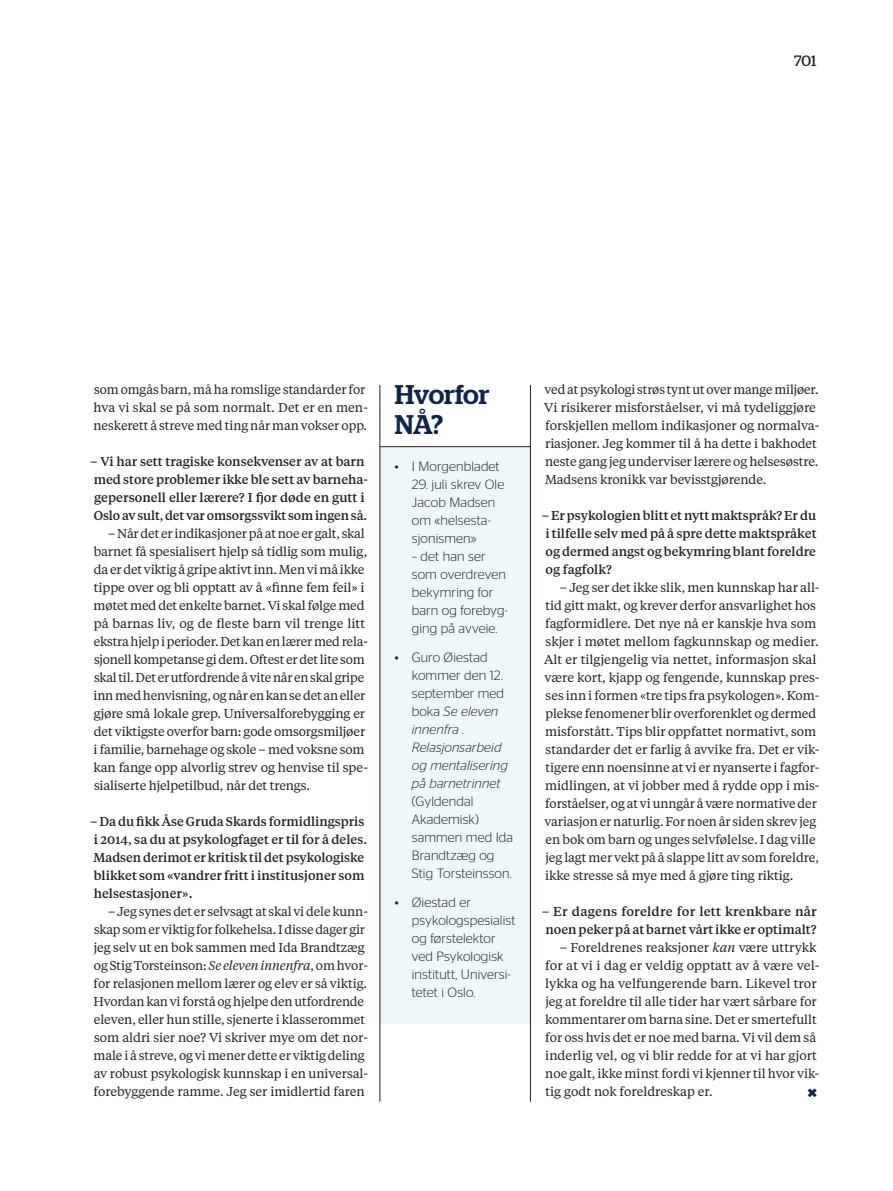
<style>
.page{position:relative;width:893px;height:1191px;background:#fff}
.page>*{position:absolute;margin:0;border:0;box-sizing:border-box;transform-origin:0 0}
.t1{font:500 27px/30px "Stag";letter-spacing:-.02em;color:#0d2447}
.t2{font:700 18px "Stag Sans";color:#0d2447}
.t3{font:15px "Stag";color:#231f20}
.t4{font:300 13.5px/18px "Stag Sans";letter-spacing:.01em;color:#231f20}
.t5{font:italic 300 13.5px/18px "Stag Sans";letter-spacing:.01em;color:#231f20}
.t6{font:12.75px/18px "Tiempos Text";letter-spacing:-.005em;color:#231f20}
.t7{font:500 12.75px/18px "Tiempos Text";color:#231f20}
.s1{font-style:italic}
.s2{font-style:normal}
</style>
<div class="page">
<div style="left:380px;top:446px;width:150px;height:578px;background:#eef7f9"></div>
<hr style="left:530px;top:385px;width:1px;height:716px;background:#231f20">
<hr style="left:379px;top:385px;width:1px;height:716px;background:#231f20">
<hr style="left:380px;top:446px;width:150px;height:1px;background:#231f20">
<p class="t3" style="left:794px;top:52px;width:24px">701</p>
<p class="t6" style="left:94px;top:380px;width:276px">som omgås barn, må ha romslige standarder for hva vi skal se på som normalt. Det er en men&shy;neskerett å streve med ting når man vokser opp.</p>
<p class="t7" style="left:90px;top:452px;width:279px">– Vi har sett tragiske konsekvenser av at barn med store problemer ikke ble sett av barneha&shy;gepersonell eller lærere? I fjor døde en gutt i Oslo av sult, det var omsorgssvikt som ingen så.</p>
<p class="t6" style="left:94px;top:524px;width:276px;text-indent:15px">– Når det er indikasjoner på at noe er galt, skal barnet få spesialisert hjelp så tidlig som mulig, da er det viktig å gripe aktivt inn. Men vi må ikke tippe over og bli opptatt av å «finne fem feil» i møtet med det enkelte barnet. Vi skal følge med på barnas liv, og de fleste barn vil trenge litt ekstra hjelp i perioder. Det kan en lærer med rela&shy;sjonell kompetanse gi dem. Oftest er det lite som skal til. Det er utfordrende å vite når en skal gripe inn med henvisning, og når en kan se det an eller gjøre små lokale grep. Universalforebygging er det viktigste overfor barn: gode omsorgsmiljøer i familie, barnehage og skole – med voksne som kan fange opp alvorlig strev og henvise til spe&shy;sialiserte hjelpetilbud, når det trengs.</p>
<p class="t7" style="left:90px;top:812px;width:279px">– Da du fikk Åse Gruda Skards formidlingspris i 2014, sa du at psykologfaget er til for å deles.<br>Madsen derimot er kritisk til det psykologiske blikket som «vandrer fritt i institusjoner som helsestasjoner».</p>
<p class="t6" style="left:93px;top:902px;width:276px;text-indent:15px">– Jeg synes det er selvsagt at skal vi dele kunn&shy;skap som er viktig for folkehelsa. I disse dager gir jeg selv ut en bok sammen med Ida Brandtzæg og Stig Torsteinson: <span class="s1">Se eleven innenfra</span>, om hvor&shy;for relasjonen mellom lærer og elev er så viktig.<br>Hvordan kan vi forstå og hjelpe den utfordrende eleven, eller hun stille, sjenerte i klasserommet som aldri sier noe? Vi skriver mye om det nor&shy;male i å streve, og vi mener dette er viktig deling av robust psykologisk kunnskap i en universal&shy;forebyggende ramme. Jeg ser imidlertid faren</p>
<h1 class="t1" style="left:395px;top:379px;width:96px">Hvorfor<br>NÅ?</h1>
<p class="t4" style="left:395px;top:457px;width:106px">• I Morgenbladet</p>
<p class="t4" style="left:412px;top:475px;width:94px">29. juli skrev Ole<br>Jacob Madsen om «helsesta&shy;sjonismen»</p>
<p class="t4" style="left:412px;top:547px;width:98px">– det han ser som overdreven bekymring for barn og forebyg&shy;ging på avveie.</p>
<p class="t5" style="left:412px;top:648px;width:98px;text-indent:-17px"><span class="s2">• Guro Øiestad kommer den 12. september med boka</span> Se eleven innenfra .<br>Relasjonsarbeid og mentalisering på barnetrinnet</p>
<p class="t4" style="left:412px;top:792px;width:103px">(Gyldendal<br>Akademisk) sammen med Ida<br>Brandtzæg og<br>Stig Torsteinsson.</p>
<p class="t4" style="left:412px;top:893px;width:105px;text-indent:-17px">• Øiestad er psykologspesialist og førstelektor ved Psykologisk institutt, Universi&shy;tetet i Oslo.</p>
<p class="t6" style="left:544px;top:380px;width:277px">ved at psykologi strøs tynt ut over mange miljøer.<br>Vi risikerer misforståelser, vi må tydeliggjøre forskjellen mellom indikasjoner og normalva&shy;riasjoner. Jeg kommer til å ha dette i bakhodet neste gang jeg underviser lærere og helsesøstre.<br>Madsens kronikk var bevisstgjørende.</p>
<p class="t7" style="left:542px;top:506px;width:276px;text-align:justify">– Er psykologien blitt et nytt maktspråk? Er du i tilfelle selv med på å spre dette maktspråket og dermed angst og bekymring blant foreldre og fagfolk?</p>
<p class="t6" style="left:544px;top:578px;width:277px;text-indent:15px">– Jeg ser det ikke slik, men kunnskap har all&shy;tid gitt makt, og krever derfor ansvarlighet hos fagformidlere. Det nye nå er kanskje hva som skjer i møtet mellom fagkunnskap og medier.<br>Alt er tilgjengelig via nettet, informasjon skal være kort, kjapp og fengende, kunnskap pres&shy;ses inn i formen «tre tips fra psykologen». Kom&shy;plekse fenomener blir overforenklet og dermed misforstått. Tips blir oppfattet normativt, som standarder det er farlig å avvike fra. Det er vik&shy;tigere enn noensinne at vi er nyanserte i fagfor&shy;midlingen, at vi jobber med å rydde opp i mis&shy;forståelser, og at vi unngår å være normative der variasjon er naturlig. For noen år siden skrev jeg en bok om barn og unges selvfølelse. I dag ville jeg lagt mer vekt på å slappe litt av som foreldre, ikke stresse så mye med å gjøre ting riktig.</p>
<p class="t7" style="left:542px;top:902px;width:277px">– Er dagens foreldre for lett krenkbare når noen peker på at barnet vårt ikke er optimalt?</p>
<p class="t6" style="left:545px;top:938px;width:276px;text-indent:15px">– Foreldrenes reaksjoner <span class="s1">kan</span> være uttrykk for at vi i dag er veldig opptatt av å være vel&shy;lykka og ha velfungerende barn. Likevel tror jeg at foreldre til alle tider har vært sårbare for kommentarer om barna sine. Det er smertefullt for oss hvis det er noe med barna. Vi vil dem så inderlig vel, og vi blir redde for at vi har gjort noe galt, ikke minst fordi vi kjenner til hvor vik&shy;tig godt nok foreldreskap er.</p>
<h2 class="t2" style="left:807px;top:1081px;width:11px">×</h2>
</div>
